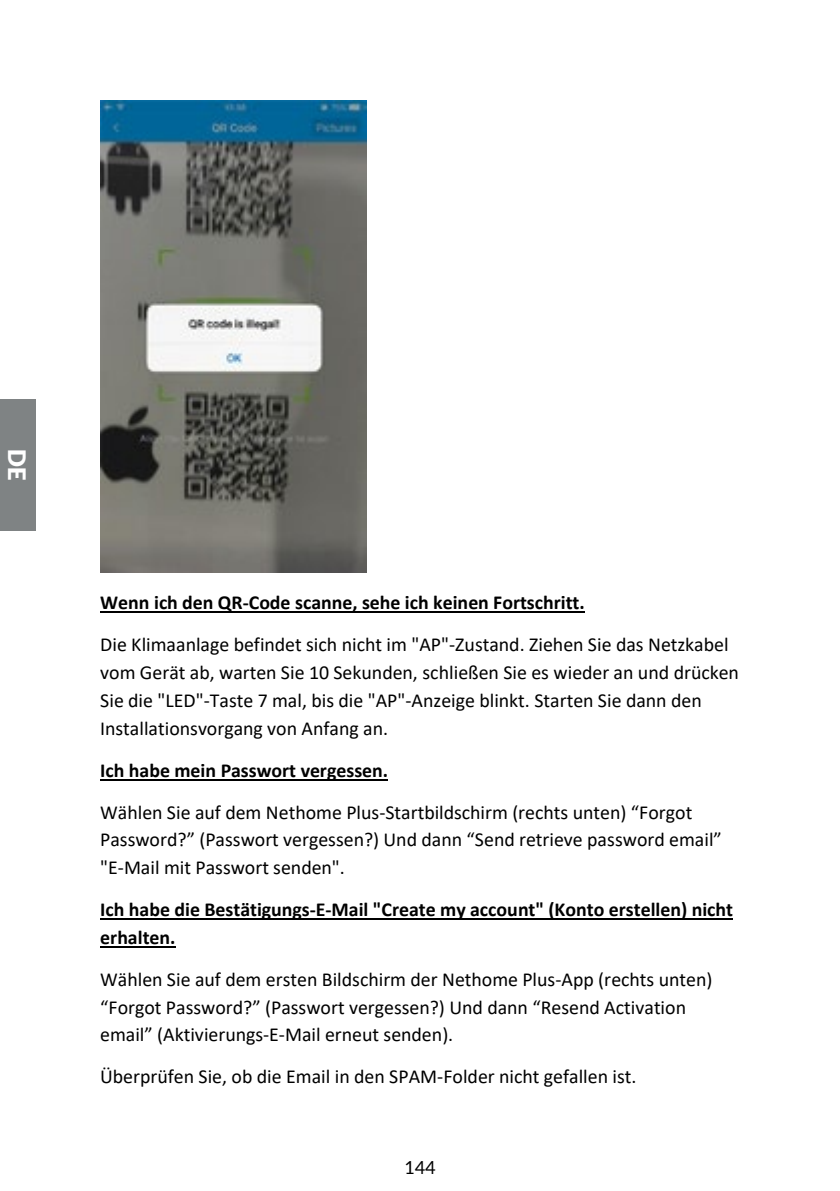
<style>
.page{position:relative;width:840px;height:1191px;background:#fff}
.page>*{position:absolute;margin:0;border:0;box-sizing:border-box;transform-origin:0 0}
.t1{font:900 24px "Lato";color:#fff}
.t2{font:19.8px/27.8px "Calibri";color:#000}
.t3{font:700 19.8px/27.6px "Calibri";color:#000}
.t4{font:18px "Lato";color:#000}
</style>
<div class="page">
<hr style="left:100px;top:611px;width:484px;height:2px;background:#000">
<hr style="left:100px;top:779px;width:288px;height:1px;background:#000">
<hr style="left:100px;top:918px;width:632px;height:1px;background:#000">
<hr style="left:100px;top:946px;width:75px;height:1px;background:#000">
<img style="left:100px;top:100px;width:266px;height:473px">
<div style="left:0;top:399px;width:36px;height:131px;background:#7f8384"></div>
<p class="t1" style="left:31px;top:449px;width:33px;rotate:90deg">DE</p>
<p class="t3" style="left:100px;top:588px;width:486px">Wenn ich den QR-Code scanne, sehe ich keinen Fortschritt.</p>
<p class="t2" style="left:100px;top:630px;width:640px">Die Klimaanlage befindet sich nicht im "AP"-Zustand. Ziehen Sie das Netzkabel vom Gerät ab, warten Sie 10 Sekunden, schließen Sie es wieder an und drücken Sie die "LED"-Taste 7 mal, bis die "AP"-Anzeige blinkt. Starten Sie dann den Installationsvorgang von Anfang an.</p>
<p class="t3" style="left:100px;top:756px;width:289px">Ich habe mein Passwort vergessen.</p>
<p class="t2" style="left:100px;top:798px;width:623px">Wählen Sie auf dem Nethome Plus-Startbildschirm (rechts unten) “Forgot<br>Password?” (Passwort vergessen?) Und dann “Send retrieve password email” "E-Mail mit Passwort senden".</p>
<p class="t3" style="left:100px;top:895px;width:634px">Ich habe die Bestätigungs-E-Mail "Create my account" (Konto erstellen) nicht erhalten.</p>
<p class="t2" style="left:100px;top:965px;width:613px">Wählen Sie auf dem ersten Bildschirm der Nethome Plus-App (rechts unten) “Forgot Password?” (Passwort vergessen?) Und dann “Resend Activation email” (Aktivierungs-E-Mail erneut senden).</p>
<p class="t2" style="left:100px;top:1062px;width:537px">Überprüfen Sie, ob die Email in den SPAM-Folder nicht gefallen ist.</p>
<p class="t4" style="left:404px;top:1157px;width:33px">144</p>
</div>
